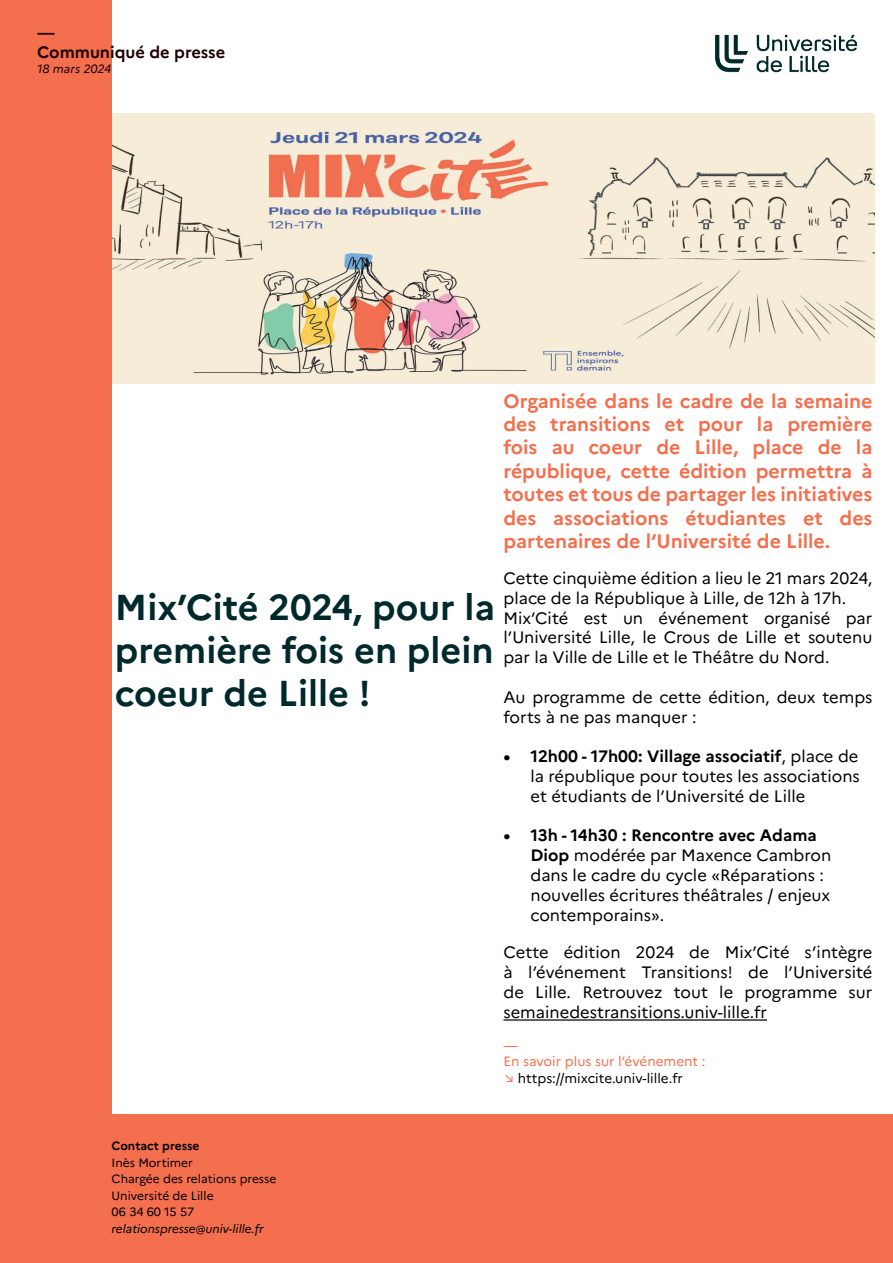
<style>
.page{position:relative;width:893px;height:1263px;background:#fff}
.page>*{position:absolute;margin:0;border:0;box-sizing:border-box;transform-origin:0 0}
.t1{font:700 36px/43.2px "Marianne";color:#00292b;text-align:justify}
.t2{font:700 19.5px/23.4px "Marianne";color:#f36f4e;text-align:justify}
.t3{font:16.5px/19.8px "Marianne";color:#000001}
.t4{font:700 16.5px/19.8px "Marianne";color:#1d0107}
.t5{font:13.5px/16.2px "Marianne";color:#f36f4e}
.t6{font:12px/16.5px "Marianne";color:#000001}
.t7{font:italic 12px "Marianne";color:#000001}
.t8{font:700 12px "Marianne";color:#000001}
.t9{font:italic 12px "Marianne";letter-spacing:-.01em;color:#1d0107}
.s1{font-weight:700}
.s2{color:#000001}
</style>
<div class="page">
<div style="left:0;top:0;width:112px;height:1263px;background:#f36f4e"></div>
<div style="left:0;top:1114px;width:893px;height:149px;background:#f36f4e"></div>
<hr style="left:503px;top:1019px;width:264px;height:1px;background:#000001">
<img style="left:112px;top:114px;width:762px;height:270px">
<img style="left:715px;top:34px;width:143px;height:39px">
<p class="t4" style="left:37px;top:21px;width:190px">—<br>Communiqué de presse</p>
<p class="t9" style="left:37px;top:59px;width:76px">18 mars 2024</p>
<h1 class="t1" style="left:115px;top:582px;width:382px">Mix’Cité 2024, pour la première fois en plein coeur de Lille !</h1>
<p class="t2" style="left:503px;top:387px;width:370px">Organisée dans le cadre de la semaine des transitions et pour la première fois au coeur de Lille, place de la république, cette édition permettra à toutes et tous de partager les initiatives des associations étudiantes et des partenaires de l’Université de Lille.</p>
<p class="t3" style="left:503px;top:567px;width:370px">Cette cinquième édition a lieu le 21 mars 2024, place de la République à Lille, de 12h à 17h.<br>Mix’Cité est un événement organisé par l’Université Lille, le Crous de Lille et soutenu par la Ville de Lille et le Théâtre du Nord.</p>
<p class="t3" style="left:503px;top:686px;width:370px">Au programme de cette édition, deux temps forts à ne pas manquer :</p>
<p class="t3" style="left:530px;top:745px;width:331px;text-align:justify;text-indent:-27px"><span class="s1">• 12h00 - 17h00: Village associatif</span>, place de la république pour toutes les associations et étudiants de l’Université de Lille</p>
<p class="t3" style="left:530px;top:824px;width:302px;text-indent:-27px"><span class="s1">• 13h - 14h30 : Rencontre avec Adama<br>Diop</span> modérée par Maxence Cambron dans le cadre du cycle «Réparations : nouvelles écritures théâtrales / enjeux contemporains».</p>
<p class="t3" style="left:503px;top:941px;width:370px;text-align:justify">Cette édition 2024 de Mix’Cité s’intègre à l’événement Transitions! de l’Université de Lille. Retrouvez tout le programme sur semainedestransitions.univ-lille.fr</p>
<p class="t5" style="left:503px;top:1036px;width:204px">—<br>En savoir plus sur l’événement : ↘ <span class="s2">https://mixcite.univ-lille.fr</span></p>
<p class="t8" style="left:112px;top:1136px;width:89px">Contact presse</p>
<p class="t6" style="left:112px;top:1153px;width:166px">Inès Mortimer<br>Chargée des relations presse<br>Université de Lille<br>06 34 60 15 57</p>
<p class="t7" style="left:112px;top:1219px;width:154px">relationspresse@univ-lille.fr</p>
</div>
